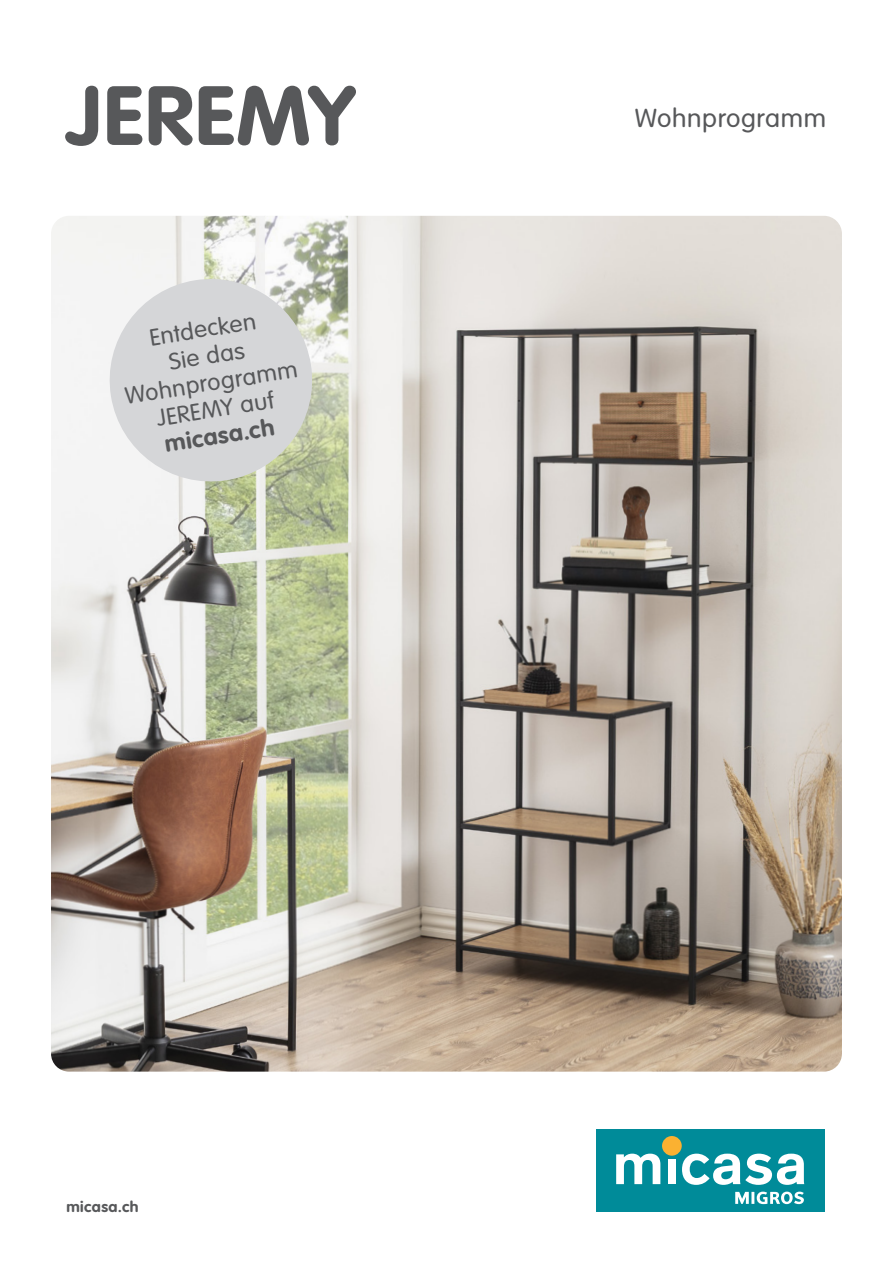
<style>
.page{position:relative;width:893px;height:1263px;background:#fff}
.page>*{position:absolute;margin:0;border:0;box-sizing:border-box;transform-origin:0 0}
.t1{font:700 82.5px "VAG Rounded";letter-spacing:.015em;color:#57585a;scale:1.05 1}
.t2{font:300 25.5px "VAG Rounded";letter-spacing:.02em;color:#57585a;scale:1.05 1}
.t3{font:300 23.25px/27px "VAG Rounded";color:#57585a;text-align:center;scale:1.05 1}
.t4{font:700 23.25px "VAG Rounded";color:#57585a;scale:1.05 1}
.t5{font:700 15px "VAG Rounded";letter-spacing:.03em;color:#57585a;scale:1.05 1}
</style>
<div class="page">
<img style="left:51px;top:216px;width:791px;height:855px">
<svg style="left:102px;top:271px;width:218px;height:218px;fill:#d5d6d8"></svg>
<div style="left:596px;top:1129px;width:228px;height:82px;background:#008b99"></div>
<svg style="left:735px;top:1191px;width:69px;height:13px"></svg>
<svg style="left:616px;top:1153px;width:44px;height:31px"></svg>
<div style="left:662px;top:1136px;width:20px;height:20px;background:#fbb131;border-radius:50%"></div>
<div style="left:668px;top:1159px;width:8px;height:25px;background:#fff"></div>
<svg style="left:682px;top:1153px;width:122px;height:32px"></svg>
<h1 class="t1" style="left:66px;top:67px;width:277px">JEREMY</h1>
<p class="t3" style="left:115px;top:329px;width:167px;rotate:-9deg">Entdecken<br>Sie das<br>Wohnprogramm<br>JEREMY auf</p>
<p class="t4" style="left:163px;top:431px;width:107px;rotate:-9deg">micasa.ch</p>
<p class="t2" style="left:635px;top:103px;width:183px">Wohnprogramm</p>
<p class="t5" style="left:66px;top:1198px;width:70px">micasa.ch</p>
</div>
